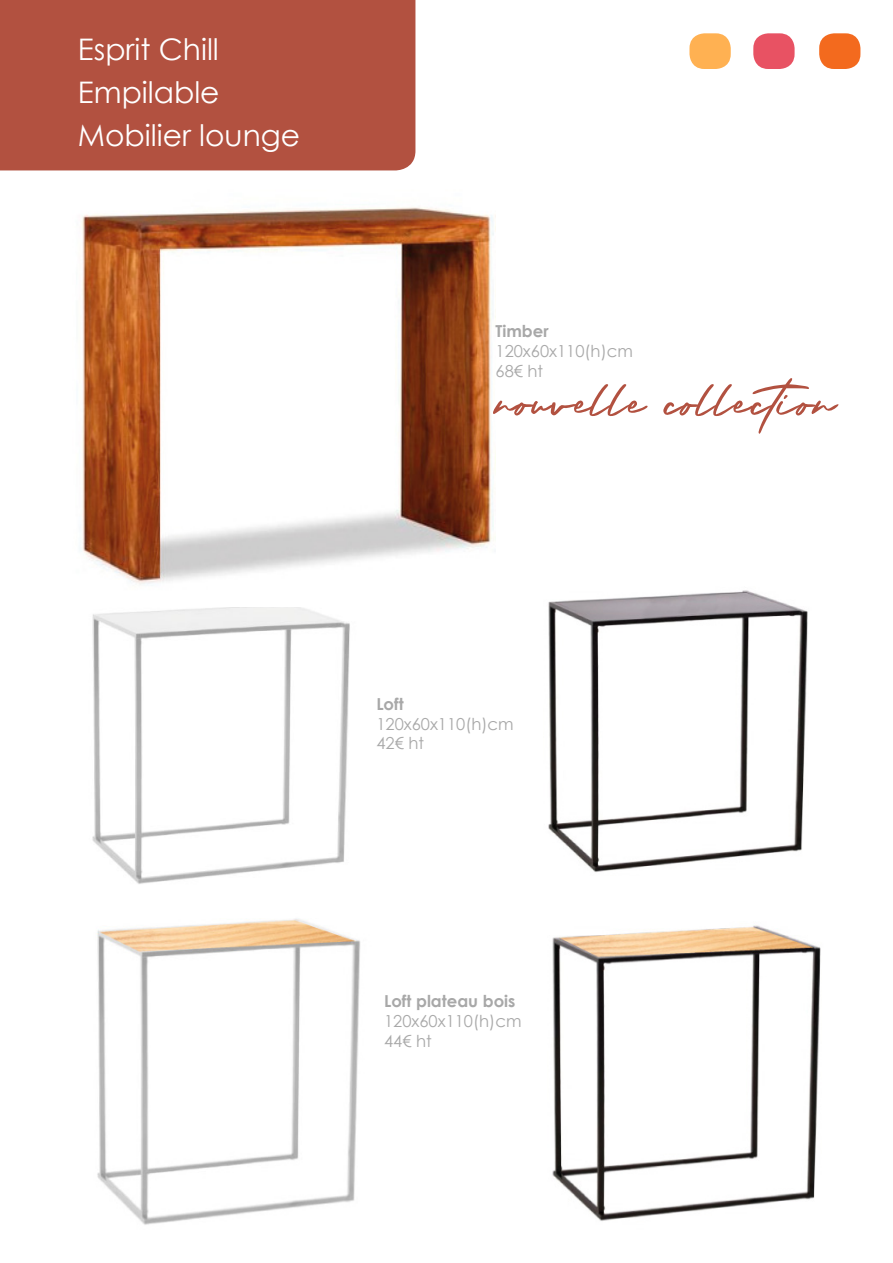
<style>
.page{position:relative;width:893px;height:1263px;background:#fff}
.page>*{position:absolute;margin:0;border:0;box-sizing:border-box;transform-origin:0 0}
.t1{font:87px "Arista Signature";color:#b25140}
.t2{font:29.7px/42.9px "Century Gothic";color:#fff}
.t3{font:16.5px/19.8px "Century Gothic";color:#a8a8a8}
.t4{font:700 16.5px "Century Gothic";color:#a8a8a8}
</style>
<div class="page">
<img style="left:92px;top:607px;width:258px;height:277px">
<img style="left:548px;top:590px;width:260px;height:282px">
<img style="left:552px;top:925px;width:269px;height:296px">
<img style="left:97px;top:918px;width:264px;height:307px">
<div style="left:0;top:0;width:415px;height:170px;background:#b25140"></div>
<div style="left:753px;top:33px;width:42px;height:36px;background:#e85263;border-radius:15px"></div>
<div style="left:819px;top:33px;width:41px;height:36px;background:#f36a1e;border-radius:15px"></div>
<div style="left:689px;top:33px;width:42px;height:36px;background:#ffb152;border-radius:15px"></div>
<img style="left:80px;top:207px;width:416px;height:378px">
<h2 class="t2" style="left:78px;top:28px;width:224px">Esprit Chill<br>Empilable<br>Mobilier lounge</h2>
<p class="t4" style="left:495px;top:319px;width:55px">Timber</p>
<p class="t3" style="left:495px;top:341px;width:139px">120x60x110(h)cm<br>68€ ht</p>
<h1 class="t1" style="left:496px;top:338px;width:343px">nouvelle collection</h1>
<p class="t4" style="left:376px;top:691px;width:29px">Loft</p>
<p class="t3" style="left:376px;top:713px;width:139px">120x60x110(h)cm<br>42€ ht</p>
<p class="t4" style="left:384px;top:989px;width:133px">Loft plateau bois</p>
<p class="t3" style="left:384px;top:1011px;width:139px">120x60x110(h)cm<br>44€ ht</p>
</div>
